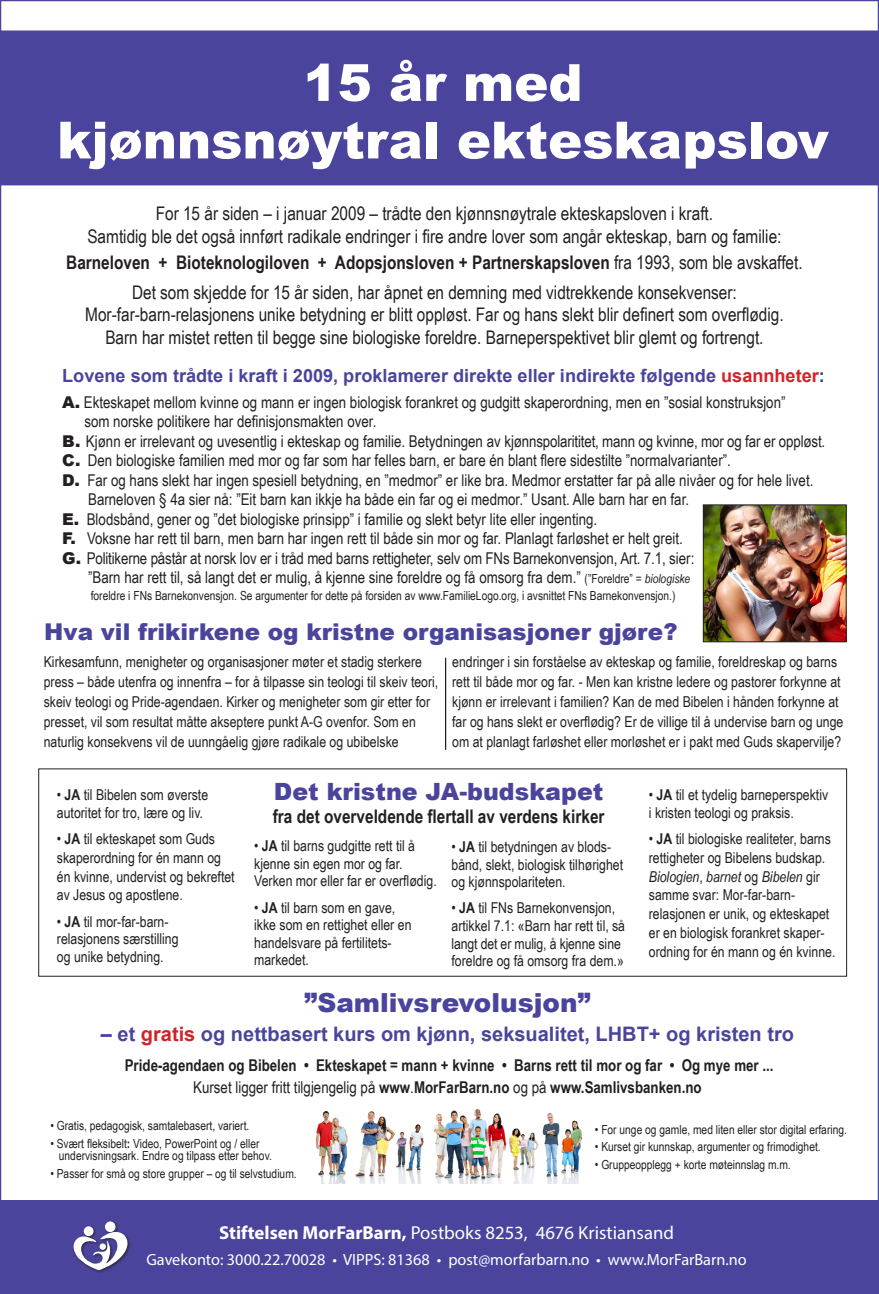
<style>
.page{position:relative;width:879px;height:1294px;background:#fff}
.page>*{position:absolute;margin:0;border:0;box-sizing:border-box;transform-origin:0 0}
.t1{font:900 51.25px/57.5px "Arial";color:#fff;text-align:center}
.t2{font:900 26.25px "Arial";color:#4a449c}
.t3{font:900 23.75px "Arial";color:#4a449c}
.t4{font:900 23.12px "Arial";color:#4a449c}
.t5{font:700 20px "Arial";color:#4a449c}
.t6{font:18.75px/22.5px "Arial Narrow";color:#231f20;text-align:center}
.t7{font:700 18.75px "Arial Narrow";color:#231f20}
.t8{font:18.75px "Myriad Pro";color:#fff}
.t9{font:700 18.12px "Arial";color:#4a449c}
.t10{font:16.25px/19.5px "Arial Narrow";color:#231f20}
.t11{font:700 16.25px "Arial Narrow";color:#231f20}
.t12{font:16.25px "Myriad Pro";color:#fff}
.t13{font:15px/17.5px "Arial Narrow";color:#231f20}
.t14{font:12.5px/12.5px "Arial Narrow";color:#231f20}
.s1{font-weight:400}
.s2{color:#d1232a}
.s3{color:#253f8e}
.s4{font-family:"Arial";font-weight:900}
.s5{font-size:12.5px}
.s6{font-style:italic;font-size:12.5px}
.s7{font-weight:700}
.s8{font-style:italic}
</style>
<div class="page">
<div style="left:2px;top:30px;width:875px;height:155px;background:#4a449c"></div>
<img style="left:316px;top:1109px;width:267px;height:74px">
<div style="left:0;top:1200px;width:879px;height:93px;background:#4a449c"></div>
<div style="left:73px;top:1220px;width:58px;height:53px;background:#231f20;opacity:.75"></div>
<svg style="left:105px;top:1221px;width:11px;height:10px"></svg>
<svg style="left:74px;top:1226px;width:53px;height:44px"></svg>
<hr style="left:445px;top:657px;width:1px;height:92px;background:#231f20">
<img style="left:705px;top:506px;width:139px;height:134px">
<div style="left:703px;top:504px;width:143px;height:138px;border:1px solid #231f20"></div>
<p class="t1" style="left:57px;top:52px;width:773px">15 år med<br>kjønnsnøytral ekteskapslov</p>
<p class="t6" style="left:156px;top:202px;width:559px">For 15 år siden – i januar 2009 – trådte den kjønnsnøytrale ekteskapsloven i kraft.</p>
<p class="t6" style="left:87px;top:224px;width:695px">Samtidig ble det også innført radikale endringer i fire andre lover som angår ekteskap, barn og familie:</p>
<p class="t7" style="left:66px;top:248px;width:738px">Barneloven + Bioteknologiloven + Adopsjonsloven + Partnerskapsloven <span class="s1">fra 1993, som ble avskaffet.</span></p>
<p class="t6" style="left:85px;top:280px;width:700px">Det som skjedde for 15 år siden, har åpnet en demning med vidtrekkende konsekvenser:<br>Mor-far-barn-relasjonens unike betydning er blitt oppløst. Far og hans slekt blir definert som overflødig.<br>Barn har mistet retten til begge sine biologiske foreldre. Barneperspektivet blir glemt og fortrengt.</p>
<p class="t9" style="left:62px;top:363px;width:764px">Lovene som trådte i kraft i 2009, proklamerer direkte eller indirekte følgende <span class="s2">usannheter</span><span class="s3">:</span></p>
<p class="t10" style="left:62px;top:391px;width:725px"><span class="s4">A.</span> Ekteskapet mellom kvinne og mann er ingen biologisk forankret og gudgitt skaperordning, men en ”sosial konstruksjon”</p>
<p class="t10" style="left:84px;top:411px;width:293px">som norske politikere har definisjonsmakten over.</p>
<p class="t10" style="left:62px;top:430px;width:764px"><span class="s4">B.</span> Kjønn er irrelevant og uvesentlig i ekteskap og familie. Betydningen av kjønnspolarititet, mann og kvinne, mor og far er oppløst.</p>
<p class="t10" style="left:62px;top:450px;width:670px"><span class="s4">C.</span> Den biologiske familien med mor og far som har felles barn, er bare én blant flere sidestilte ”normalvarianter”.</p>
<p class="t10" style="left:88px;top:469px;width:727px;text-indent:-26px"><span class="s4">D.</span> Far og hans slekt har ingen spesiell betydning, en ”medmor” er like bra. Medmor erstatter far på alle nivåer og for hele livet.<br>Barneloven § 4a sier nå: ”Eit barn kan ikkje ha både ein far og ei medmor.” Usant. Alle barn har en far.</p>
<p class="t10" style="left:62px;top:508px;width:536px"><span class="s4">E.</span> Blodsbånd, gener og ”det biologiske prinsipp” i familie og slekt betyr lite eller ingenting.</p>
<p class="t10" style="left:62px;top:528px;width:622px"><span class="s4">F.</span> Voksne har rett til barn, men barn har ingen rett til både sin mor og far. Planlagt farløshet er helt greit.</p>
<p class="t10" style="left:62px;top:547px;width:634px"><span class="s4">G.</span> Politikerne påstår at norsk lov er i tråd med barns rettigheter, selv om FNs Barnekonvensjon, Art. 7.1, sier:</p>
<p class="t10" style="left:88px;top:567px;width:603px">”Barn har rett til, så langt det er mulig, å kjenne sine foreldre og få omsorg fra dem.” <span class="s5">(”Foreldre” =</span> <span class="s6">biologiske</span></p>
<p class="t14" style="left:91px;top:588px;width:586px">foreldre i FNs Barnekonvensjon. Se argumenter for dette på forsiden av www.FamilieLogo.org, i avsnittet FNs Barnekonvensjon.)</p>
<p class="t4" style="left:44px;top:614px;width:635px">Hva vil frikirkene og kristne organisasjoner gjøre?</p>
<p class="t13" style="left:44px;top:651px;width:396px;line-height:20px">Kirkesamfunn, menigheter og organisasjoner møter et stadig sterkere press – både utenfra og innenfra – for å tilpasse sin teologi til skeiv teori, skeiv teologi og Pride-agendaen. Kirker og menigheter som gir etter for presset, vil som resultat måtte akseptere punkt A-G ovenfor. Som en naturlig konsekvens vil de uunngåelig gjøre radikale og ubibelske</p>
<p class="t13" style="left:452px;top:651px;width:393px;line-height:20px">endringer i sin forståelse av ekteskap og familie, foreldreskap og barns rett til både mor og far. - Men kan kristne ledere og pastorer forkynne at kjønn er irrelevant i familien? Kan de med Bibelen i hånden forkynne at far og hans slekt er overflødig? Er de villige til å undervise barn og unge om at planlagt farløshet eller morløshet er i pakt med Guds skapervilje?</p>
<p class="t13" style="left:57px;top:785px;width:153px">• <span class="s7">JA</span> til Bibelen som øverste autoritet for tro, lære og liv.</p>
<p class="t13" style="left:57px;top:828px;width:179px;line-height:18.8px">• <span class="s7">JA</span> til ekteskapet som Guds skaperordning for én mann og én kvinne, undervist og bekreftet av Jesus og apostlene.</p>
<p class="t13" style="left:57px;top:911px;width:113px">• <span class="s7">JA</span> til mor-far-barn-</p>
<p class="t13" style="left:57px;top:929px;width:123px">relasjonens særstilling</p>
<p class="t13" style="left:57px;top:946px;width:108px">og unike betydning.</p>
<p class="t3" style="left:274px;top:774px;width:331px">Det kristne JA-budskapet</p>
<p class="t7" style="left:273px;top:802px;width:333px">fra det overveldende flertall av verdens kirker</p>
<p class="t13" style="left:254px;top:836px;width:162px">• <span class="s7">JA</span> til barns gudgitte rett til å kjenne sin egen mor og far.</p>
<p class="t13" style="left:254px;top:871px;width:184px">Verken mor eller far er overflødig.</p>
<p class="t13" style="left:254px;top:898px;width:159px">• <span class="s7">JA</span> til barn som en gave, ikke som en rettighet eller en handelsvare på fertilitets&shy;markedet.</p>
<p class="t13" style="left:451px;top:837px;width:173px">• <span class="s7">JA</span> til betydningen av blods&shy;bånd, slekt, biologisk tilhørighet og kjønnspolariteten.</p>
<p class="t13" style="left:451px;top:898px;width:175px">• <span class="s7">JA</span> til FNs Barnekonvensjon, artikkel 7.1: «Barn har rett til, så langt det er mulig, å kjenne sine foreldre og få omsorg fra dem.»</p>
<p class="t13" style="left:649px;top:785px;width:181px">• <span class="s7">JA</span> til et tydelig barneperspektiv i kristen teologi og praksis.</p>
<p class="t13" style="left:649px;top:828px;width:184px;line-height:18.8px">• <span class="s7">JA</span> til biologiske realiteter, barns rettigheter og Bibelens budskap.<br><span class="s8">Biologien</span>, <span class="s8">barnet</span> og <span class="s8">Bibelen</span> gir samme svar: Mor-far-barn-</p>
<p class="t13" style="left:649px;top:903px;width:188px;line-height:18.8px">relasjonen er unik, og ekteskapet er en biologisk forankret skaper&shy;ordning for én mann og én kvinne.</p>
<p class="t2" style="left:304px;top:983px;width:288px">”Samlivsrevolusjon”</p>
<p class="t5" style="left:101px;top:1020px;width:694px">– et <span class="s2">gratis</span> og nettbasert kurs om kjønn, seksualitet, LHBT+ og kristen tro</p>
<p class="t11" style="left:125px;top:1052px;width:650px">Pride-agendaen og Bibelen • Ekteskapet = mann + kvinne • Barns rett til mor og far • Og mye mer ...</p>
<p class="t10" style="left:193px;top:1077px;width:510px">Kurset ligger fritt tilgjengelig på <span class="s7">www</span>.<span class="s7">MorFarBarn.no</span> og på <span class="s7">www.Samlivsbanken.no</span></p>
<p class="t14" style="left:50px;top:1119px;width:200px">• Gratis, pedagogisk, samtalebasert, variert.</p>
<p class="t14" style="left:59px;top:1136px;width:214px;text-indent:-9px">• Svært fleksibelt<span class="s7">:</span> Video, PowerPoint og / eller undervisningsark. Endre og tilpass etter behov.</p>
<p class="t14" style="left:50px;top:1166px;width:248px">• Passer for små og store grupper – og til selvstudium.</p>
<p class="t14" style="left:595px;top:1122px;width:253px">• For unge og gamle, med liten eller stor digital erfaring.</p>
<p class="t14" style="left:595px;top:1140px;width:227px">• Kurset gir kunnskap, argumenter og frimodighet.</p>
<p class="t14" style="left:595px;top:1157px;width:197px">• Gruppeopplegg + korte møteinnslag m.m.</p>
<p class="t8" style="left:219px;top:1220px;width:456px"><span class="s7">Stiftelsen MorFarBarn,</span> Postboks 8253, 4676 Kristiansand</p>
<p class="t12" style="left:146px;top:1249px;width:602px">Gavekonto: 3000.22.70028 • VIPPS: 81368 • post@morfarbarn.no • www.MorFarBarn.no</p>
</div>
